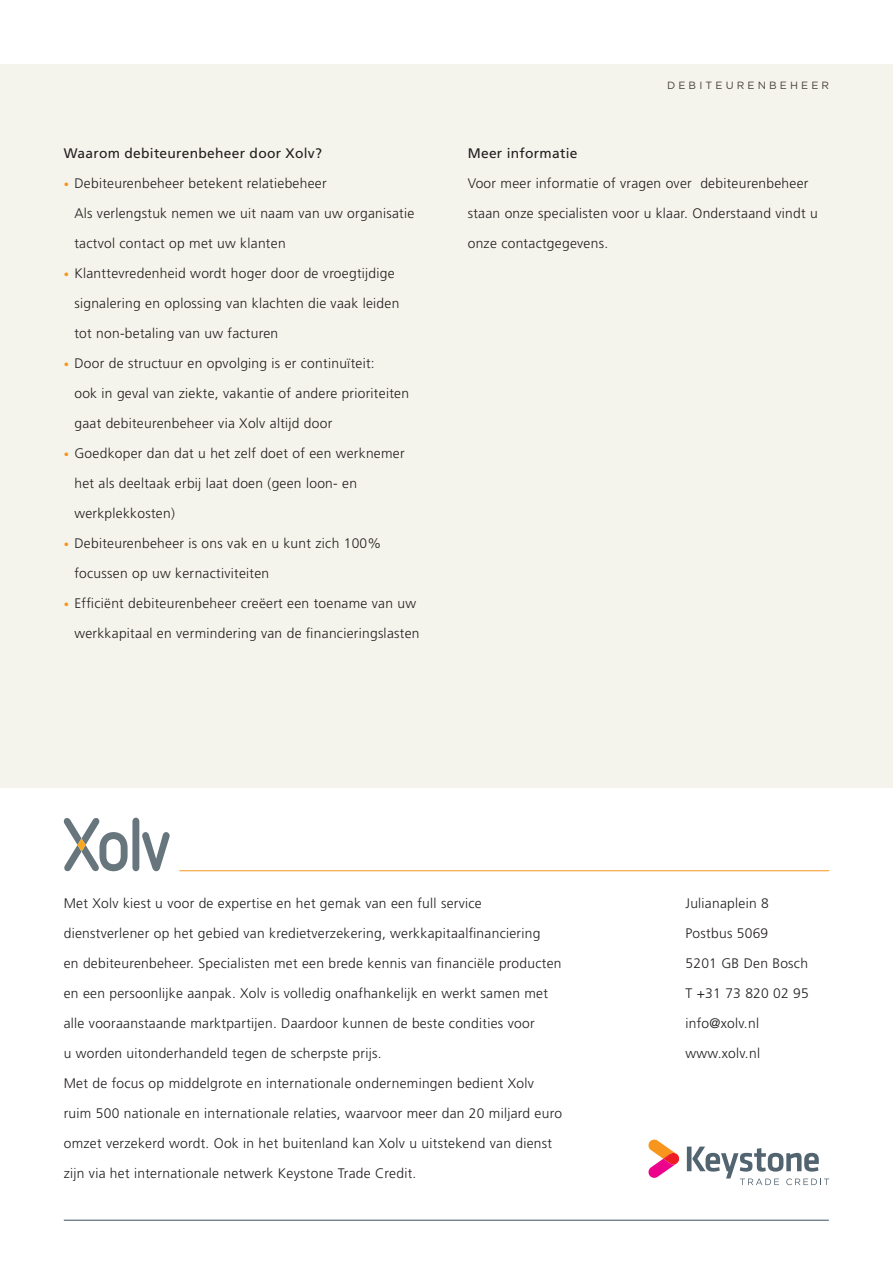
<style>
.page{position:relative;width:893px;height:1263px;background:#fff}
.page>*{position:absolute;margin:0;border:0;box-sizing:border-box;transform-origin:0 0}
.Bodytekst{font:300 13.8px/30px "Frutiger";letter-spacing:.02em;color:#231f20}
.Bodytekst-2{font:13.8px "Frutiger";letter-spacing:.02em;color:#231f20}
.KOPJES_BOEVNZIJDE_KA{font:10.5px "Gotham";letter-spacing:.3em;color:#231f20}
.s1{font-size:10.5px;color:#f7951d}
</style>
<div class="page">
<hr style="left:64px;top:1220px;width:765px;height:1px;background:#37515f">
<div style="left:132px;top:818px;width:7px;height:53px;background:#67757d;border-radius:4px"></div>
<svg style="left:142px;top:832px;width:28px;height:39px"></svg>
<svg style="left:63px;top:818px;width:65px;height:54px"></svg>
<svg style="left:687px;top:1146px;width:142px;height:39px"></svg>
<svg style="left:648px;top:1139px;width:31px;height:39px"></svg>
<hr style="left:179px;top:870px;width:650px;height:1px;background:#f7951d">
<div style="left:0;top:64px;width:893px;height:724px;background:#f5f4ec"></div>
<p class="Bodytekst-2" style="left:64px;top:145px;width:260px">Waarom debiteurenbeheer door Xolv?</p>
<p class="Bodytekst" style="left:74px;top:168px;width:341px;text-indent:-11px"><span class="s1">•</span> Debiteurenbeheer betekent relatiebeheer<br>Als verlengstuk nemen we uit naam van uw organisatie tactvol contact op met uw klanten</p>
<p class="Bodytekst" style="left:74px;top:258px;width:326px;text-indent:-11px"><span class="s1">•</span> Klanttevredenheid wordt hoger door de vroegtijdige signalering en oplossing van klachten die vaak leiden tot non-betaling van uw facturen</p>
<p class="Bodytekst" style="left:74px;top:348px;width:336px;text-indent:-11px"><span class="s1">•</span> Door de structuur en opvolging is er continuïteit:<br>ook in geval van ziekte, vakantie of andere prioriteiten gaat debiteurenbeheer via Xolv altijd door</p>
<p class="Bodytekst" style="left:74px;top:438px;width:332px;text-indent:-11px"><span class="s1">•</span> Goedkoper dan dat u het zelf doet of een werknemer het als deeltaak erbij laat doen (geen loon- en werkplekkosten)</p>
<p class="Bodytekst" style="left:74px;top:528px;width:308px;text-indent:-11px"><span class="s1">•</span> Debiteurenbeheer is ons vak en u kunt zich 100% focussen op uw kernactiviteiten</p>
<p class="Bodytekst" style="left:64px;top:588px;width:357px;text-align:right"><span class="s1">•</span> Efficiënt debiteurenbeheer creëert een toename van uw werkkapitaal en vermindering van de financieringslasten</p>
<p class="KOPJES_BOEVNZIJDE_KA" style="left:667px;top:80px;width:164px">DEBITEURENBEHEER</p>
<p class="Bodytekst-2" style="left:468px;top:145px;width:111px">Meer informatie</p>
<p class="Bodytekst" style="left:468px;top:168px;width:352px">Voor meer informatie of vragen over debiteurenbeheer staan onze specialisten voor u klaar. Onderstaand vindt u onze contactgegevens.</p>
<p class="Bodytekst" style="left:64px;top:888px;width:499px">Met Xolv kiest u voor de expertise en het gemak van een full service dienstverlener op het gebied van kredietverzekering, werkkapitaalfinanciering<br>en debiteurenbeheer. Specialisten met een brede kennis van financiële producten en een persoonlijke aanpak. Xolv is volledig onafhankelijk en werkt samen met alle vooraanstaande marktpartijen. Daardoor kunnen de beste condities voor</p>
<p class="Bodytekst" style="left:64px;top:1038px;width:319px">u worden uitonderhandeld tegen de scherpste prijs.</p>
<p class="Bodytekst" style="left:64px;top:1068px;width:500px">Met de focus op middelgrote en internationale ondernemingen bedient Xolv ruim 500 nationale en internationale relaties, waarvoor meer dan 20 miljard euro omzet verzekerd wordt. Ook in het buitenland kan Xolv u uitstekend van dienst zijn via het internationale netwerk Keystone Trade Credit.</p>
<p class="Bodytekst" style="left:685px;top:888px;width:85px">Julianaplein 8</p>
<p class="Bodytekst" style="left:685px;top:918px;width:84px">Postbus 5069</p>
<p class="Bodytekst" style="left:685px;top:948px;width:124px">5201 GB Den Bosch</p>
<p class="Bodytekst" style="left:685px;top:978px;width:125px">T +31 73 820 02 95</p>
<p class="Bodytekst" style="left:685px;top:1008px;width:75px">info@xolv.nl</p>
<p class="Bodytekst" style="left:685px;top:1038px;width:76px">www.xolv.nl</p>
</div>
